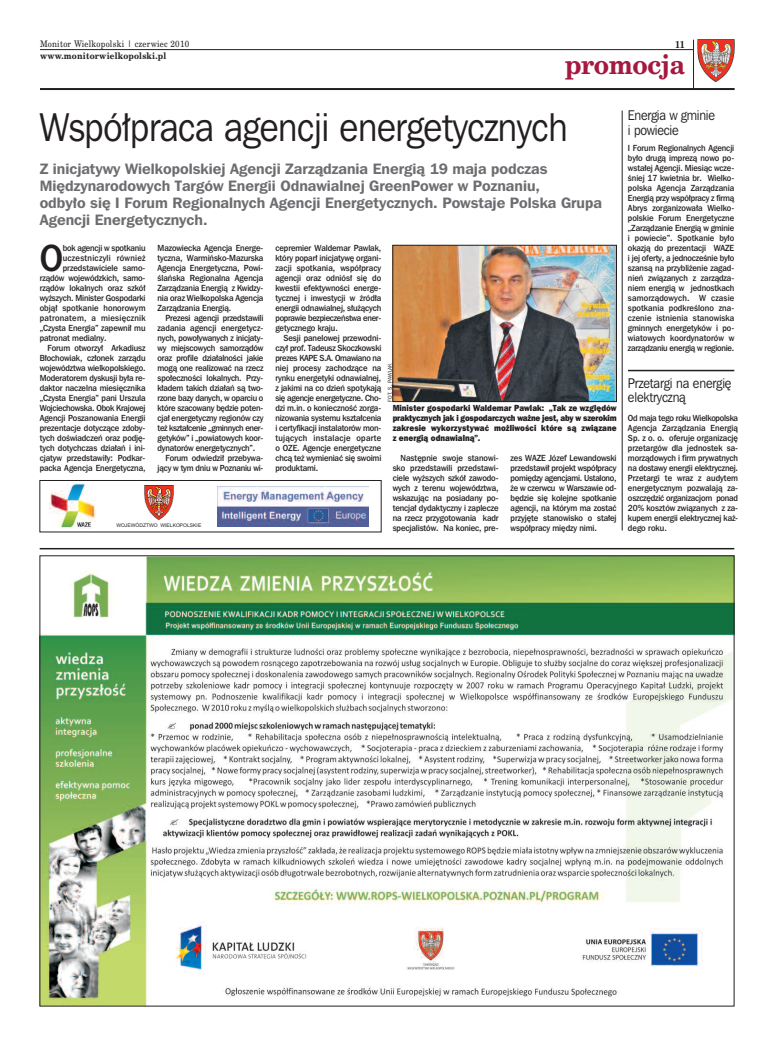
<style>
.page{position:relative;width:774px;height:1046px;background:#fff}
.page>*{position:absolute;margin:0;border:0;box-sizing:border-box;transform-origin:0 0}
.t1{font:40px "Frnk Goth ITC Bk PL";letter-spacing:-.01em;color:#231f20;scale:.9 1}
.t2{font:37.6px "Frnk Goth ITC Md PL";color:#231f20;scale:.93 1}
.t3{font:700 27px "New Brunswick";letter-spacing:-.015em;color:#a5183f;scale:.93 1}
.t4{font:15px/17px "Frnk Goth ITC Dm PL";color:#6c6d70}
.t5{font:14px/15px "Frnk Goth ITC Bk PL";letter-spacing:-.01em;color:#231f20;scale:.9 1}
.t6{font:700 10px "New Brunswick";color:#231f20;scale:.9 1}
.t7{font:9px "New Brunswick";letter-spacing:.025em;color:#231f20;scale:.9 1}
.t8{font:700 9px "New Brunswick";letter-spacing:.025em;color:#231f20;scale:.9 1}
.t9{font:8.8px/10px "Frnk Goth ITC Md PL";letter-spacing:-.01em;color:#231f20;text-align:justify;scale:.93 1}
.t10{font:8.8px/10px "Frnk Goth ITC Hv PL";letter-spacing:.005em;color:#231f20;text-align:justify;scale:.9 1}
.t11{font:8.8px "Frnk Goth ITC Md PL";letter-spacing:-.04em;color:#231f20;scale:.93 1}
.t12{font:8.8px "Frnk Goth ITC Md PL";letter-spacing:-.03em;color:#231f20;scale:.93 1}
.t13{font:8.8px "Frnk Goth ITC Md PL";letter-spacing:.01em;color:#231f20;scale:.93 1}
.t14{font:8.8px "Frnk Goth ITC Md PL";letter-spacing:.025em;color:#231f20;scale:.93 1}
.t15{font:8.8px "Frnk Goth ITC Md PL";letter-spacing:.03em;color:#231f20;scale:.93 1}
.t16{font:5.5px "Frnk Goth ITC Bk PL";color:#231f20}
.t17{font:5px "Arial";color:#231f20}
</style>
<div class="page">
<div style="left:40px;top:480px;width:341px;height:52px;border:1px solid #231f20"></div>
<hr style="left:40px;top:88px;width:695px;height:2px;background:#231f20">
<hr style="left:40px;top:49px;width:653px;height:1px;background:#231f20">
<img style="left:698px;top:40px;width:37px;height:42px">
<hr style="left:693px;top:40px;width:1px;height:49px;background:#231f20">
<img style="left:395px;top:247px;width:220px;height:153px">
<div style="left:393px;top:245px;width:224px;height:157px;border:1px solid #231f20"></div>
<img style="left:144px;top:486px;width:30px;height:34px">
<img style="left:218px;top:487px;width:151px;height:40px">
<hr style="left:622px;top:111px;width:1px;height:420px;background:#231f20">
<hr style="left:40px;top:548px;width:694px;height:1px;background:#231f20">
<img style="left:42px;top:558px;width:690px;height:446px">
<hr style="left:628px;top:370px;width:106px;height:1px;background:#231f20">
<img style="left:50px;top:483px;width:46px;height:46px">
<p class="t7" style="left:40px;top:38px;width:167px">Monitor Wielkopolski | czerwiec 2010</p>
<p class="t8" style="left:40px;top:50px;width:142px">www.monitorwielkopolski.pl</p>
<h3 class="t3" style="left:565px;top:48px;width:131px">promocja</h3>
<p class="t6" style="left:675px;top:38px;width:12px">11</p>
<h1 class="t1" style="left:40px;top:114px;width:588px">Współpraca agencji energetycznych</h1>
<p class="t4" style="left:40px;top:162px;width:564px">Z inicjatywy Wielkopolskiej Agencji Zarządzania Energią 19 maja podczas Międzynarodowych Targów Energii Odnawialnej GreenPower w Poznaniu,<br>odbyło się I Forum Regionalnych Agencji Energetycznych. Powstaje Polska Grupa Agencji Energetycznych.</p>
<h2 class="t2" style="left:40px;top:244px;width:27px">O</h2>
<p class="t9" style="left:63px;top:243px;width:90px">bok agencji w spotkaniu</p>
<p class="t15" style="left:63px;top:254px;width:90px">uczestniczyli również</p>
<p class="t9" style="left:63px;top:263px;width:90px">przedstawiciele samo-</p>
<p class="t9" style="left:40px;top:273px;width:115px">rządów wojewódzkich, samo-</p>
<p class="t9" style="left:40px;top:283px;width:115px">rządów lokalnych oraz szkół</p>
<p class="t9" style="left:40px;top:293px;width:115px">wyższych. Minister Gospodarki</p>
<p class="t13" style="left:40px;top:304px;width:115px">objął spotkanie honorowym</p>
<p class="t14" style="left:40px;top:314px;width:115px">patronatem, a miesięcznik</p>
<p class="t9" style="left:40px;top:323px;width:115px">„Czysta Energia” zapewnił mu</p>
<p class="t9" style="left:40px;top:333px;width:74px">patronat medialny.</p>
<p class="t9" style="left:48px;top:343px;width:107px">Forum otworzył Arkadiusz</p>
<p class="t9" style="left:40px;top:353px;width:115px">Błochowiak, członek zarządu</p>
<p class="t9" style="left:40px;top:363px;width:115px">województwa wielkopolskiego.</p>
<p class="t9" style="left:40px;top:373px;width:115px">Moderatorem dyskusji była re-</p>
<p class="t9" style="left:40px;top:383px;width:115px">daktor naczelna miesięcznika</p>
<p class="t9" style="left:40px;top:393px;width:115px">„Czysta Energia” pani Urszula</p>
<p class="t12" style="left:40px;top:404px;width:115px">Wojciechowska. Obok Krajowej</p>
<p class="t9" style="left:40px;top:413px;width:115px">Agencji Poszanowania Energii</p>
<p class="t9" style="left:40px;top:423px;width:115px">prezentacje dotyczące zdoby-</p>
<p class="t9" style="left:40px;top:433px;width:115px">tych doświadczeń oraz podję-</p>
<p class="t9" style="left:40px;top:443px;width:115px">tych dotychczas działań i ini-</p>
<p class="t9" style="left:40px;top:453px;width:115px">cjatyw przedstawiły: Podkar-</p>
<p class="t9" style="left:40px;top:463px;width:115px">packa Agencja Energetyczna,</p>
<p class="t9" style="left:158px;top:243px;width:115px">Mazowiecka Agencja Energe&shy;tyczna, Warmińsko-Mazurska Agencja Energetyczna, Powi&shy;ślańska Regionalna Agencja Zarządzania Energią z Kwidzy&shy;nia oraz Wielkopolska Agencja Zarządzania Energią.</p>
<p class="t9" style="left:165px;top:313px;width:107px">Prezesi agencji przedstawili</p>
<p class="t9" style="left:158px;top:323px;width:115px">zadania agencji energetycz-</p>
<p class="t9" style="left:158px;top:333px;width:115px">nych, powoływanych z inicjaty-</p>
<p class="t9" style="left:158px;top:343px;width:115px">wy miejscowych samorządów</p>
<p class="t9" style="left:158px;top:353px;width:115px">oraz profile działalności jakie</p>
<p class="t9" style="left:158px;top:363px;width:115px">mogą one realizować na rzecz</p>
<p class="t9" style="left:158px;top:373px;width:115px">społeczności lokalnych. Przy-</p>
<p class="t9" style="left:158px;top:383px;width:115px">kładem takich działań są two-</p>
<p class="t9" style="left:158px;top:393px;width:115px">rzone bazy danych, w oparciu o</p>
<p class="t9" style="left:158px;top:403px;width:115px">które szacowany będzie poten-</p>
<p class="t9" style="left:158px;top:413px;width:115px">cjał energetyczny regionów czy</p>
<p class="t11" style="left:158px;top:424px;width:115px">też kształcenie „gminnych ener-</p>
<p class="t9" style="left:158px;top:433px;width:115px">getyków” i „powiatowych koor-</p>
<p class="t9" style="left:158px;top:443px;width:107px">dynatorów energetycznych”.</p>
<p class="t9" style="left:165px;top:453px;width:107px">Forum odwiedził przebywa-</p>
<p class="t9" style="left:158px;top:463px;width:115px">jący w tym dniu w Poznaniu wi-</p>
<p class="t17" style="left:116px;top:522px;width:87px">WOJEWÓDZTWO WIELKOPOLSKIE</p>
<p class="t9" style="left:275px;top:243px;width:115px">cepremier Waldemar Pawlak, który poparł inicjatywę organi&shy;zacji spotkania, współpracy agencji oraz odniósł się do kwestii efektywności energe&shy;tycznej i inwestycji w źródła energii odnawialnej, służących poprawie bezpieczeństwa ener&shy;getycznego kraju.</p>
<p class="t9" style="left:275px;top:333px;width:115px;text-indent:8px">Sesji panelowej przewodni&shy;czył prof. Tadeusz Skoczkowski prezes KAPE S.A. Omawiano na niej procesy zachodzące na rynku energetyki odnawialnej, z jakimi na co dzień spotykają się agencje energetyczne. Cho&shy;dzi m.in. o konieczność zorga&shy;nizowania systemu kształcenia i certyfikacji instalatorów mon&shy;tujących instalacje oparte o OZE. Agencje energetyczne chcą też wymieniać się swoimi produktami.</p>
<p class="t16" style="left:388px;top:402px;width:40px;rotate:-90deg">FOT. S. PAWLAK</p>
<p class="t10" style="left:393px;top:404px;width:250px">Minister gospodarki Waldemar Pawlak: „Tak ze względów praktycznych jak i gospodarczych ważne jest, aby w szerokim zakresie wykorzystywać możliwości które są związane z energią odnawialną”.</p>
<p class="t9" style="left:393px;top:453px;width:115px;text-indent:8px">Następnie swoje stanowi&shy;sko przedstawili przedstawi&shy;ciele wyższych szkół zawodo&shy;wych z terenu województwa, wskazując na posiadany po&shy;tencjał dydaktyczny i zaplecze na rzecz przygotowania kadr specjalistów. Na koniec, pre-</p>
<p class="t9" style="left:511px;top:453px;width:115px">zes WAZE Józef Lewandowski przedstawił projekt współpracy pomiędzy agencjami. Ustalono, że w czerwcu w Warszawie od&shy;będzie się kolejne spotkanie agencji, na którym ma zostać przyjęte stanowisko o stałej współpracy między nimi.</p>
<h3 class="t5" style="left:628px;top:109px;width:98px">Energia w gminie i powiecie</h3>
<p class="t9" style="left:628px;top:143px;width:116px">I Forum Regionalnych Agencji było drugą imprezą nowo po&shy;wstałej Agencji. Miesiąc wcze&shy;śniej 17 kwietnia br. Wielko&shy;polska Agencja Zarządzania Energią przy współpracy z firmą Abrys zorganizowała Wielko&shy;polskie Forum Energetyczne „Zarządzanie Energią w gminie i powiecie”. Spotkanie było okazją do prezentacji WAZE i jej oferty, a jednocześnie było szansą na przybliżenie zagad&shy;nień związanych z zarządza&shy;niem energią w jednostkach samorządowych. W czasie spotkania podkreślono zna&shy;czenie istnienia stanowiska gminnych energetyków i po&shy;wiatowych koordynatorów w zarządzaniu energią w regionie.</p>
<h3 class="t5" style="left:628px;top:378px;width:117px;line-height:14px">Przetargi na energię elektryczną</h3>
<p class="t9" style="left:628px;top:413px;width:120px">Od maja tego roku Wielkopolska Agencja Zarządzania Energią Sp. z o. o. oferuje organizację przetargów dla jednostek sa&shy;morządowych i firm prywatnych na dostawy energii elektrycznej.<br>Przetargi te wraz z audytem energetycznym pozwalają za&shy;oszczędzić organizacjom ponad 20% kosztów związanych z za&shy;kupem energii elektrycznej każ&shy;dego roku.</p>
</div>
